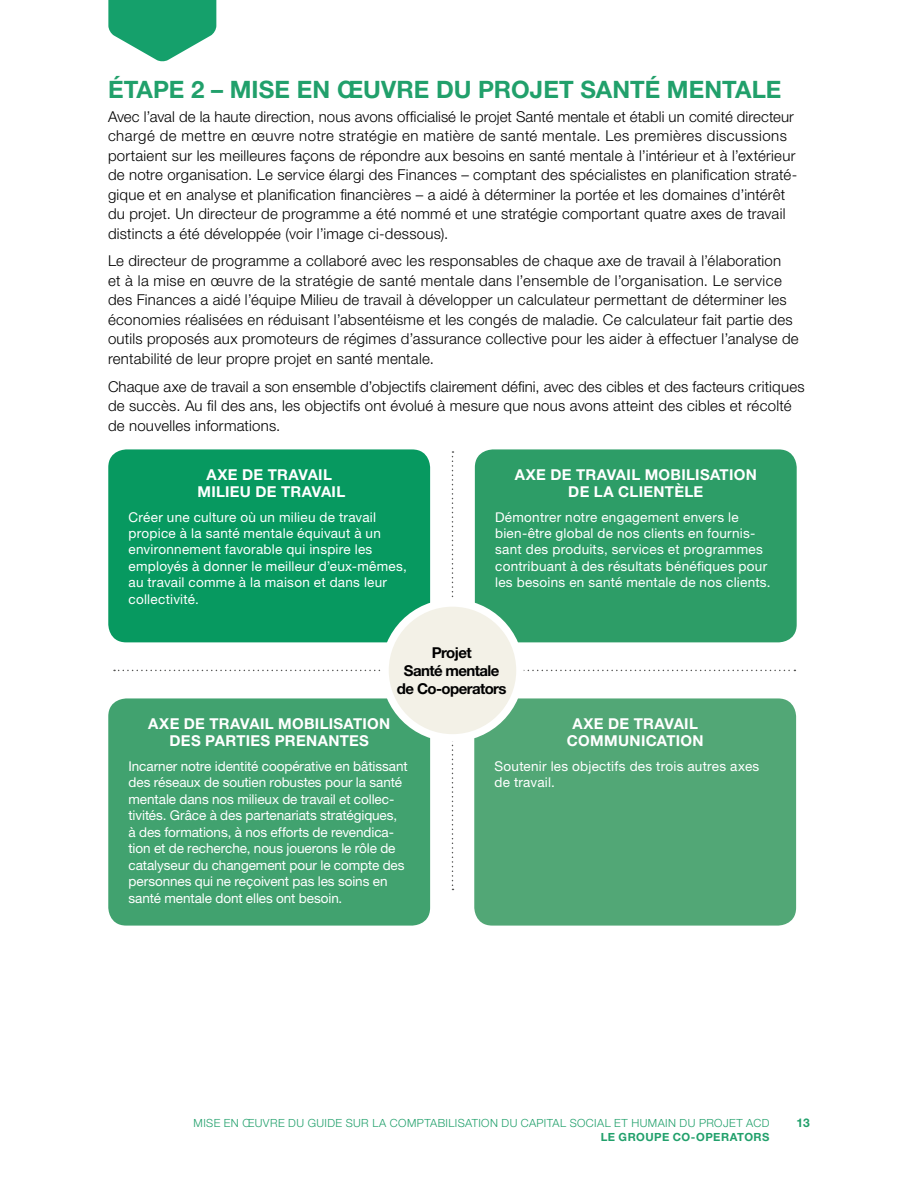
<style>
.page{position:relative;width:918px;height:1188px;background:#fff}
.page>*{position:absolute;margin:0;border:0;box-sizing:border-box;transform-origin:0 0}
.t1{font:700 24px "Helvetica Neue LT Std";letter-spacing:.005em;color:#21a06b}
.t2{font:300 15px/19.5px "Helvetica Neue LT Std";letter-spacing:.015em;color:#000}
.t3{font:700 15px/16.5px "Helvetica Neue LT Std";letter-spacing:.02em;color:#fff;text-align:center}
.t4{font:700 15px/18px "Helvetica Neue LT Std";letter-spacing:-.04em;color:#000;text-align:center}
.t5{font:13.5px/16.5px "Helvetica Neue LT Std";letter-spacing:.015em;color:#fff}
.t6{font:13.5px/16.5px "Helvetica Neue LT Std";letter-spacing:-.005em;color:#fff}
.t7{font:700 12px "Helvetica Neue LT Std";color:#21a06b}
.t8{font:300 11.25px "Helvetica Neue LT Std";letter-spacing:.035em;color:#21a06b}
.t9{font:700 11.25px "Helvetica Neue LT Std";letter-spacing:.04em;color:#21a06b}
</style>
<div class="page">
<svg style="left:108px;top:0;width:108px;height:62px"></svg>
<svg style="left:114px;top:451px;width:681px;height:439px"></svg>
<div style="left:108px;top:449px;width:322px;height:193px;background:#079960;border-radius:18px"></div>
<div style="left:475px;top:449px;width:322px;height:193px;background:#2d9d67;border-radius:18px"></div>
<div style="left:108px;top:698px;width:322px;height:228px;background:#41a26f;border-radius:18px"></div>
<div style="left:474px;top:698px;width:322px;height:228px;background:#52a776;border-radius:18px"></div>
<div style="left:385px;top:603px;width:135px;height:135px;background:#f3f1e7;border-radius:50%"></div>
<div style="left:381px;top:599px;width:143px;height:143px;border:8px solid #fff;border-radius:50%"></div>
<h3 class="t1" style="left:108px;top:75px;width:675px">ÉTAPE 2 – MISE EN ŒUVRE DU PROJET SANTÉ MENTALE</h3>
<p class="t2" style="left:108px;top:106px;width:691px">Avec l’aval de la haute direction, nous avons officialisé le projet Santé mentale et établi un comité directeur chargé de mettre en œuvre notre stratégie en matière de santé mentale. Les premières discussions portaient sur les meilleures façons de répondre aux besoins en santé mentale à l’intérieur et à l’extérieur de notre organisation. Le service élargi des Finances – comptant des spécialistes en planification straté&shy;gique et en analyse et planification financières – a aidé à déterminer la portée et les domaines d’intérêt du projet. Un directeur de programme a été nommé et une stratégie comportant quatre axes de travail distincts a été développée (voir l’image ci-dessous).</p>
<p class="t2" style="left:108px;top:251px;width:692px">Le directeur de programme a collaboré avec les responsables de chaque axe de travail à l’élaboration<br>et à la mise en œuvre de la stratégie de santé mentale dans l’ensemble de l’organisation. Le service des Finances a aidé l’équipe Milieu de travail à développer un calculateur permettant de déterminer les économies réalisées en réduisant l’absentéisme et les congés de maladie. Ce calculateur fait partie des outils proposés aux promoteurs de régimes d’assurance collective pour les aider à effectuer l’analyse de rentabilité de leur propre projet en santé mentale.</p>
<p class="t2" style="left:108px;top:376px;width:698px">Chaque axe de travail a son ensemble d’objectifs clairement défini, avec des cibles et des facteurs critiques de succès. Au fil des ans, les objectifs ont évolué à mesure que nous avons atteint des cibles et récolté de nouvelles informations.</p>
<p class="t3" style="left:197px;top:466px;width:149px">AXE DE TRAVAIL<br>MILIEU DE TRAVAIL</p>
<p class="t5" style="left:129px;top:508px;width:280px">Créer une culture où un milieu de travail propice à la santé mentale équivaut à un environnement favorable qui inspire les employés à donner le meilleur d’eux-mêmes, au travail comme à la maison et dans leur collectivité.</p>
<p class="t3" style="left:515px;top:466px;width:244px">AXE DE TRAVAIL MOBILISATION<br>DE LA CLIENTÈLE</p>
<p class="t5" style="left:495px;top:508px;width:277px">Démontrer notre engagement envers le bien-être global de nos clients en fournis&shy;sant des produits, services et programmes contribuant à des résultats bénéfiques pour les besoins en santé mentale de nos clients.</p>
<p class="t4" style="left:397px;top:643px;width:111px">Projet<br>Santé mentale de Co-operators</p>
<p class="t3" style="left:148px;top:715px;width:244px">AXE DE TRAVAIL MOBILISATION<br>DES PARTIES PRENANTES</p>
<p class="t6" style="left:129px;top:757px;width:281px">Incarner notre identité coopérative en bâtissant des réseaux de soutien robustes pour la santé mentale dans nos milieux de travail et collec&shy;tivités. Grâce à des partenariats stratégiques, à des formations, à nos efforts de revendica&shy;tion et de recherche, nous jouerons le rôle de catalyseur du changement pour le compte des personnes qui ne reçoivent pas les soins en santé mentale dont elles ont besoin.</p>
<p class="t3" style="left:567px;top:715px;width:138px">AXE DE TRAVAIL<br>COMMUNICATION</p>
<p class="t5" style="left:495px;top:757px;width:266px">Soutenir les objectifs des trois autres axes de travail.</p>
<p class="t8" style="left:194px;top:1116px;width:577px">MISE EN ŒUVRE DU GUIDE SUR LA COMPTABILISATION DU CAPITAL SOCIAL ET HUMAIN DU PROJET ACD</p>
<p class="t7" style="left:797px;top:1116px;width:15px">13</p>
<p class="t9" style="left:601px;top:1130px;width:170px">LE GROUPE CO-OPERATORS</p>
</div>
